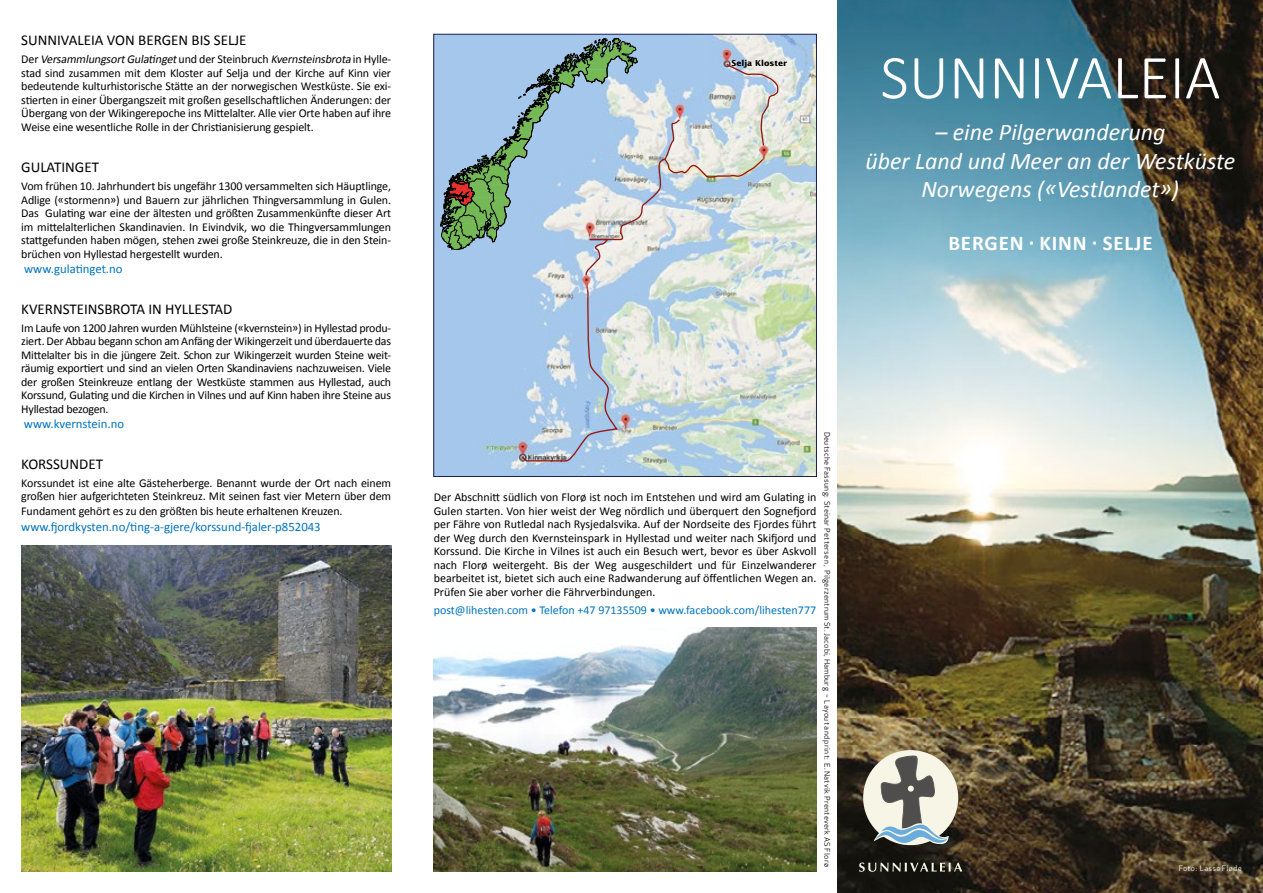
<style>
.page{position:relative;width:1263px;height:893px;background:#fff}
.page>*{position:absolute;margin:0;border:0;box-sizing:border-box;transform-origin:0 0}
.t1{font:300 63px "Calibri";color:#fff}
.t2{font:italic 24px/28.8px "Calibri";color:#fff;text-align:center}
.t3{font:700 21px "Calibri";letter-spacing:.04em;color:#fff}
.t4{font:15px "Calibri";color:#000}
.t5{font:12.75px "Calibri";color:#0074be}
.t6{font:12px/13.5px "Calibri";letter-spacing:-.01em;color:#000;text-align:justify}
.t7{font:12px "Calibri";color:#0074be}
.t8{font:700 8.1px "Lucida Sans";color:#000}
.t9{font:7.5px "Apex Sans";letter-spacing:.035em;color:#000}
.t10{font:7.5px "Apex Sans";letter-spacing:.03em;color:#fff}
.s1{font-style:italic}
</style>
<div class="page">
<img style="left:838px;top:0;width:425px;height:893px">
<div style="left:863px;top:750px;width:95px;height:95px;background:#f7f5e6;border-radius:50%"></div>
<svg style="left:874px;top:755px;width:75px;height:95px"></svg>
<svg style="left:859px;top:862px;width:103px;height:10px"></svg>
<img style="left:435px;top:36px;width:380px;height:439px">
<svg style="left:520px;top:118px;width:161px;height:344px"></svg>
<svg style="left:663px;top:63px;width:117px;height:117px"></svg>
<img style="left:760px;top:146px;width:8px;height:15px">
<img style="left:582px;top:275px;width:9px;height:15px">
<svg style="left:440px;top:38px;width:198px;height:212px"></svg>
<img style="left:434px;top:627px;width:382px;height:244px">
<img style="left:21px;top:545px;width:370px;height:327px">
<p class="t4" style="left:21px;top:31px;width:227px">SUNNIVALEIA VON BERGEN BIS SELJE</p>
<p class="t6" style="left:21px;top:52px;width:371px">D e r <span class="s1">VersammlungsortGulatinget</span>u n d d e r St e i n b r u c h <span class="s1">Kvernsteinsbrota</span> i n H y l l e - stad sind zusammen mit dem Kloster auf Selja und der Kirche auf Kinn vier bedeutende kulturhistorische Stätte an der norwegischen Westküste. Sie exi&shy;stierten in einer Übergangszeit mit großen gesellschaftlichen Änderungen: der Übergang von der Wikingerepoche ins Mittelalter. Alle vier Orte haben auf ihre Weise eine wesentliche Rolle in der Christianisierung gespielt.</p>
<p class="t4" style="left:21px;top:158px;width:79px">GULATINGET</p>
<p class="t6" style="left:21px;top:179px;width:371px">Vom frühen 10. Jahrhundert bis ungefähr 1300 versammelten sich Häuptlinge, Adlige («stormenn») und Bauern zur jährlichen Thingversammlung in Gulen.<br>Das Gulating war eine der ältesten und größten Zusammenkünfte dieser Art im mittelalterlichen Skandinavien. In Eivindvik, wo die Thingversammlungen stattgefunden haben mögen, stehen zwei große Steinkreuze, die in den Stein&shy;brüchen von Hyllestad hergestellt wurden.</p>
<p class="t5" style="left:24px;top:261px;width:100px">www.gulatinget.no</p>
<p class="t4" style="left:21px;top:299px;width:213px">KVERNSTEINSBROTA IN HYLLESTAD</p>
<p class="t6" style="left:21px;top:320px;width:371px">Im Laufe von 1200 Jahren wurden Mühlsteine («kvernstein») in Hyllestad produ&shy;ziert. Der Abbau begann schon am Anfäng der Wikingerzeit und überdauerte das Mittelalter bis in die jüngere Zeit. Schon zur Wikingerzeit wurden Steine weit&shy;räumig exportiert und sind an vielen Orten Skandinaviens nachzuweisen. Viele der großen Steinkreuze entlang der Westküste stammen aus Hyllestad, auch Korssund, Gulating und die Kirchen in Vilnes und auf Kinn haben ihre Steine aus Hyllestad bezogen.</p>
<p class="t5" style="left:24px;top:416px;width:102px">www.kvernstein.no</p>
<p class="t4" style="left:21px;top:454px;width:83px">KORSSUNDET</p>
<p class="t6" style="left:21px;top:475px;width:371px">Korssundet ist eine alte Gästeherberge. Benannt wurde der Ort nach einem großen hier aufgerichteten Steinkreuz. Mit seinen fast vier Metern über dem</p>
<p class="t6" style="left:21px;top:504px;width:323px">Fundament gehört es zu den größten bis heute erhaltenen Kreuzen.</p>
<p class="t5" style="left:21px;top:518px;width:301px">www.fjordkysten.no/ting-a-gjere/korssund-fjaler-p852043</p>
<p class="t8" style="left:732px;top:58px;width:57px">Selja Kloster</p>
<h1 class="t1" style="left:880px;top:38px;width:342px">SUNNIVALEIA</h1>
<h2 class="t2" style="left:865px;top:116px;width:371px">– eine Pilgerwanderung<br>über Land und Meer an der Westküste<br>Norwegens («Vestlandet»)</h2>
<h3 class="t3" style="left:948px;top:229px;width:206px">BERGEN ∙ KINN ∙ SELJE</h3>
<p class="t9" style="left:833px;top:432px;width:437px;rotate:90deg">Deutsche Fassung: Steinar Pettersen , Pilgerzentrum St. Jacobi, Hamburg – Layout and print: E. Natvik Prenteverk AS Florø</p>
<p class="t6" style="left:434px;top:490px;width:384px">Der Abschnitt südlich von Florø ist noch im Entstehen und wird am Gulating in Gulen starten. Von hier weist der Weg nördlich und überquert den Sognefjord per Fähre von Rutledal nach Rysjedalsvika. Auf der Nordseite des Fjordes führt der Weg durch den Kvernsteinspark in Hyllestad und weiter nach Skifjord und Korssund. Die Kirche in Vilnes ist auch ein Besuch wert, bevor es über Askvoll nach Florø weitergeht. Bis der Weg ausgeschildert und für Einzelwanderer bearbeitet ist, bietet sich auch eine Radwanderung auf öffentlichen Wegen an.<br>Prüfen Sie aber vorher die Fährverbindungen.</p>
<p class="t7" style="left:434px;top:602px;width:384px">post@lihesten.com • Telefon +47 97135509 • www.facebook.com/lihesten777</p>
<p class="t10" style="left:1179px;top:862px;width:65px">Foto: Lasse Fløde</p>
</div>
